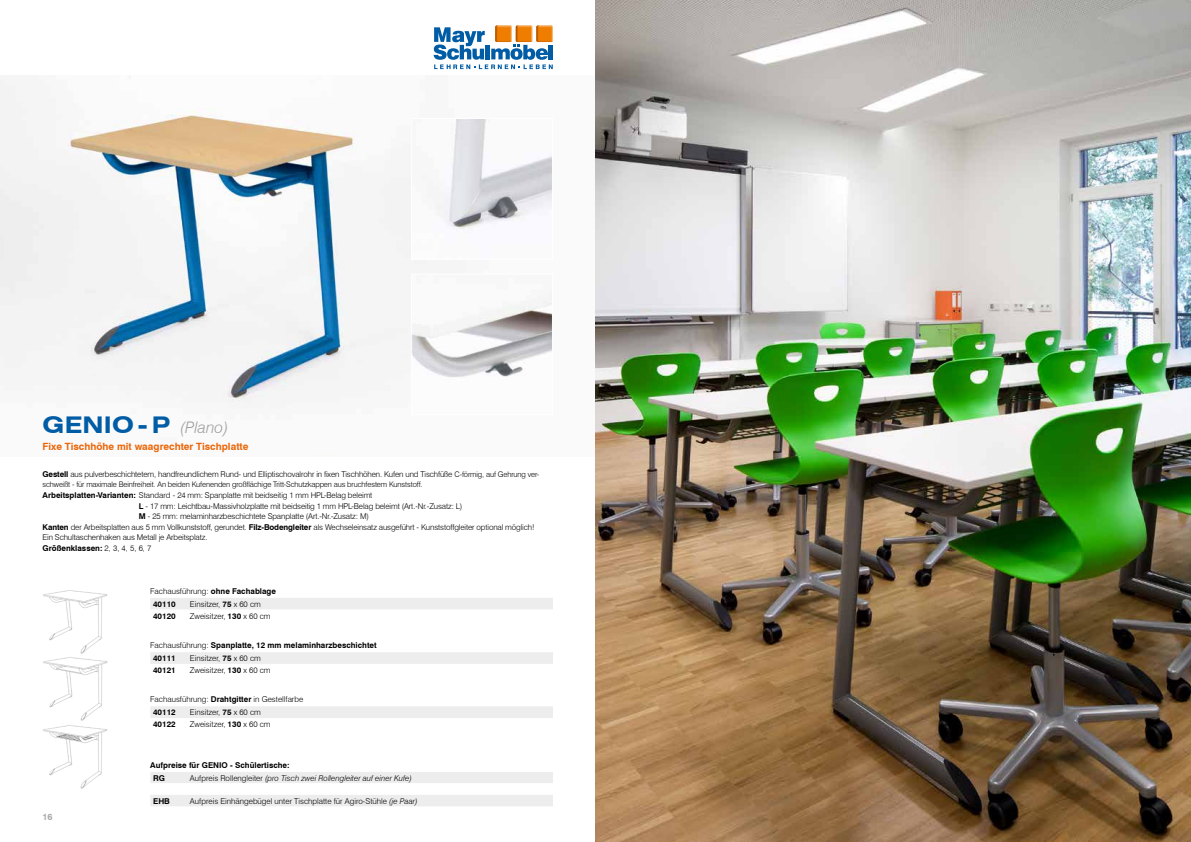
<style>
.page{position:relative;width:1191px;height:842px;background:#fff}
.page>*{position:absolute;margin:0;border:0;box-sizing:border-box;transform-origin:0 0}
.t1{font:700 expanded 23px "Swiss 721 BT";letter-spacing:.01em;color:#005ca5}
.t2{font:700 10px "Swiss 721 BT";color:#ec6608}
.t3{font:700 9px "Swiss 721 BT";color:#a8a8a7}
.t4{font:300 8px/13.2px "Swiss 721 BT";letter-spacing:-.015em;color:#000}
.t5{font:700 8px/13.2px "Swiss 721 BT";color:#000}
.t6{font:italic 300 8px "Swiss 721 BT";color:#000}
.t7{font:300 7.7px "Swiss 721 BT";letter-spacing:-.015em;color:#000}
.s1{font-weight:300;font-style:italic;font-stretch:normal;font-size:16px;color:#9f9f9f}
.s2{font-weight:700}
.s3{font-size:7.7px}
.s4{font-weight:300}
.s5{font-style:normal}
.s6{font-style:italic}
</style>
<div class="page">
<svg style="left:433px;top:25px;width:120px;height:44px"></svg>
<img style="left:0;top:79px;width:426px;height:324px">
<img style="left:413px;top:120px;width:138px;height:138px">
<img style="left:413px;top:276px;width:138px;height:127px">
<img style="left:595px;top:0;width:596px;height:842px">
<img style="left:43px;top:590px;width:64px;height:199px">
<div style="left:150px;top:706px;width:403px;height:12px;background:#ededed"></div>
<div style="left:150px;top:598px;width:403px;height:11px;background:#ededed"></div>
<div style="left:150px;top:652px;width:403px;height:12px;background:#ededed"></div>
<svg style="left:150px;top:772px;width:403px;height:34px"></svg>
<h1 class="t1" style="left:43px;top:411px;width:187px">GENIO- P <span class="s1">(Plano)</span></h1>
<p class="t2" style="left:43px;top:440px;width:207px">Fixe Tischhöhe mit waagrechter Tischplatte</p>
<p class="t4" style="left:43px;top:467px;width:498px"><span class="s2">Gestell</span> aus pulverbeschichtetem, handfreundlichem Rund- und Elliptischovalrohr in fixen Tischhöhen. Kufen und Tischfüße <span class="s3">C-förmig, auf Gehrung ver-</span></p>
<p class="t7" style="left:43px;top:480px;width:381px">schweißt - für maximale Beinfreiheit. An beiden Kufenenden großflächige Tritt-Schutzkappen aus bruchfestem Kunststoff.</p>
<p class="t4" style="left:43px;top:489px;width:331px"><span class="s2">Arbeitsplatten-Varianten:</span> Standard - 24 mm: Spanplatte mit beidseitig 1 mm HPL-Belag beleimt</p>
<p class="t4" style="left:139px;top:499px;width:325px"><span class="s2">L</span> - 17 mm: Leichtbau-Massivholzplatte mit beidseitig 1 mm HPL-Belag beleimt (Art.-Nr.-Zusatz: L)</p>
<p class="t4" style="left:139px;top:510px;width:231px"><span class="s2">M</span> - 25 mm: melaminharzbeschichtete Spanplatte (Art.-Nr.-Zusatz: M)</p>
<p class="t4" style="left:43px;top:520px;width:493px"><span class="s2">Kanten</span> der Arbeitsplatten aus 5 mm Vollkunststoff, gerundet. <span class="s2">Filz-Bodengleiter</span> als Wechseleinsatz ausgeführt - Kunststoffgleiter optional möglich!</p>
<p class="t4" style="left:43px;top:531px;width:166px">Ein Schultaschenhaken aus Metall je Arbeitsplatz.</p>
<p class="t5" style="left:43px;top:541px;width:110px">Größenklassen: <span class="s4">2, 3, 4, 5, 6, 7</span></p>
<p class="t5" style="left:153px;top:584px;width:124px;text-indent:-3px"><span class="s4">Fachausführung:</span> ohne Fachablage<br>40110</p>
<p class="t4" style="left:190px;top:597px;width:72px">Einsitzer, <span class="s2">75</span> x 60 cm</p>
<p class="t5" style="left:153px;top:609px;width:24px">40120</p>
<p class="t4" style="left:190px;top:609px;width:82px">Zweisitzer, <span class="s2">130</span> x 60 cm</p>
<p class="t5" style="left:153px;top:638px;width:225px;text-indent:-3px"><span class="s4">Fachausführung:</span> Spanplatte, 12 mm melaminharzbeschichtet<br>40111</p>
<p class="t4" style="left:190px;top:651px;width:72px">Einsitzer, <span class="s2">75</span> x 60 cm</p>
<p class="t5" style="left:153px;top:663px;width:24px">40121</p>
<p class="t4" style="left:190px;top:663px;width:82px">Zweisitzer, <span class="s2">130</span> x 60 cm</p>
<p class="t4" style="left:153px;top:692px;width:152px;text-indent:-3px">Fachausführung: <span class="s2">Drahtgitter</span> in Gestellfarbe<br><span class="s2">40112</span></p>
<p class="t4" style="left:190px;top:706px;width:72px">Einsitzer, <span class="s2">75</span> x 60 cm</p>
<p class="t5" style="left:153px;top:717px;width:24px">40122</p>
<p class="t4" style="left:190px;top:717px;width:82px">Zweisitzer, <span class="s2">130</span> x 60 cm</p>
<p class="t5" style="left:153px;top:758px;width:138px;text-indent:-3px">Aufpreise für GENIO - Schülertische:<br>RG</p>
<p class="t6" style="left:190px;top:773px;width:223px"><span class="s5">Aufpreis Rollengleiter</span> (pro Tisch zwei Rollengleiter auf einer Kufe)</p>
<p class="t3" style="left:43px;top:811px;width:12px">16</p>
<p class="t5" style="left:153px;top:794px;width:18px">EHB</p>
<p class="t4" style="left:190px;top:794px;width:229px">Aufpreis Einhängebügel unter Tischplatte für Agiro-Stühle <span class="s6">(je Paar)</span></p>
</div>
